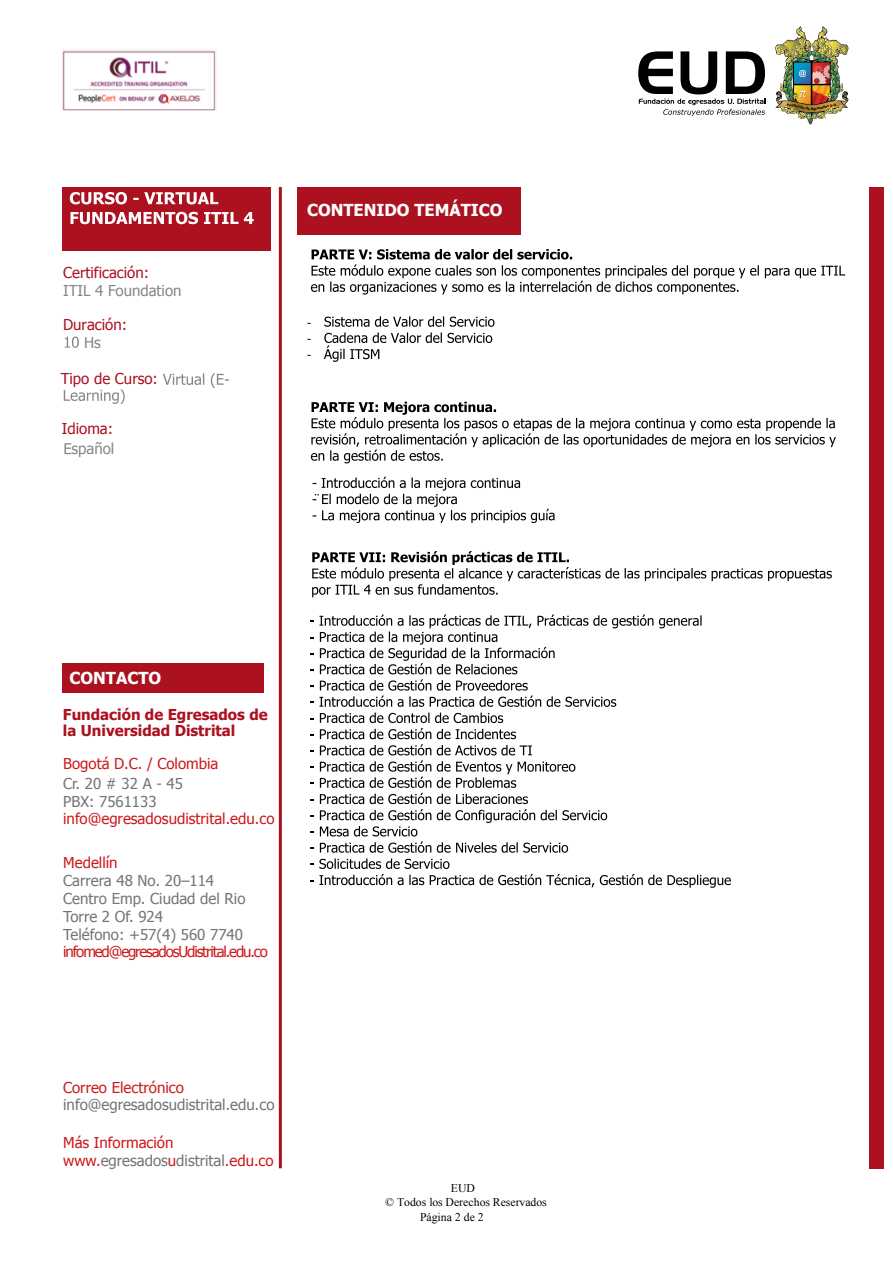
<style>
.page{position:relative;width:893px;height:1263px;background:#fff}
.page>*{position:absolute;margin:0;border:0;box-sizing:border-box;transform-origin:0 0}
.t1{font:700 16.5px "Tahoma";color:#fff}
.t2{font:15px/18.3px "Tahoma";color:#767576}
.t3{font:15px "Tahoma";color:#cd1a1c}
.t4{font:700 15px/16.5px "Tahoma";color:#ac111f}
.t5{font:15px "Tahoma";color:#ac111f}
.t6{font:15px "Tahoma";letter-spacing:-.075em;color:#cd1a1c}
.t7{font:15px "Tahoma";color:#878787}
.t8{font:13.5px/16.2px "Myriad Pro";color:#000;text-align:justify}
.t9{font:11.7px/13.5px "Times New Roman";color:#000;text-align:center}
.t10{font:900 3.3px "Arial";color:#010000}
.s1{color:#cd1a1c}
</style>
<div class="page">
<hr style="left:279px;top:187px;width:3px;height:981px;background:#ac111f">
<svg style="left:455px;top:1213px;width:5px;height:8px"></svg>
<svg style="left:478px;top:1213px;width:5px;height:8px"></svg>
<svg style="left:311px;top:249px;width:534px;height:46px"></svg>
<svg style="left:313px;top:477px;width:242px;height:46px"></svg>
<div style="left:62px;top:187px;width:209px;height:63px;background:#ac111f"></div>
<div style="left:297px;top:187px;width:223px;height:47px;background:#ac111f"></div>
<svg style="left:70px;top:192px;width:148px;height:12px"></svg>
<svg style="left:70px;top:212px;width:184px;height:12px"></svg>
<div style="left:869px;top:187px;width:15px;height:981px;background:#ac111f"></div>
<div style="left:62px;top:663px;width:202px;height:30px;background:#ac111f"></div>
<svg style="left:65px;top:336px;width:14px;height:12px"></svg>
<svg style="left:163px;top:373px;width:66px;height:15px"></svg>
<svg style="left:64px;top:389px;width:61px;height:15px"></svg>
<svg style="left:64px;top:443px;width:7px;height:11px"></svg>
<svg style="left:638px;top:51px;width:127px;height:65px"></svg>
<img style="left:62px;top:50px;width:155px;height:61px">
<svg style="left:311px;top:402px;width:525px;height:61px"></svg>
<svg style="left:324px;top:316px;width:120px;height:11px"></svg>
<svg style="left:450px;top:317px;width:44px;height:10px"></svg>
<svg style="left:324px;top:333px;width:168px;height:29px"></svg>
<svg style="left:312px;top:551px;width:520px;height:46px"></svg>
<svg style="left:310px;top:614px;width:392px;height:93px"></svg>
<svg style="left:310px;top:713px;width:421px;height:175px"></svg>
<img style="left:775px;top:26px;width:74px;height:99px">
<p class="t5" style="left:63px;top:262px;width:87px">Certificación:</p>
<p class="t7" style="left:63px;top:280px;width:120px">ITIL 4 Foundation</p>
<p class="t5" style="left:63px;top:314px;width:65px">Duración:</p>
<p class="t7" style="left:84px;top:332px;width:18px">Hs</p>
<p class="t5" style="left:61px;top:368px;width:99px">Tipo de Curso:</p>
<p class="t5" style="left:62px;top:418px;width:53px">Idioma:</p>
<p class="t7" style="left:72px;top:439px;width:44px">spañol</p>
<p class="t1" style="left:307px;top:199px;width:197px">CONTENIDO TEMÁTICO</p>
<p class="t8" style="left:307px;top:314px;width:6px">- - -</p>
<p class="t1" style="left:70px;top:666px;width:93px">CONTACTO</p>
<p class="t4" style="left:63px;top:705px;width:206px">Fundación de Egresados de la Universidad Distrital</p>
<p class="t3" style="left:63px;top:754px;width:157px">Bogotá D.C. / Colombia</p>
<p class="t2" style="left:63px;top:773px;width:121px">Cr. 20 # 32 A - 45</p>
<p class="t2" style="left:63px;top:792px;width:95px">PBX: 7561133</p>
<p class="t3" style="left:63px;top:809px;width:213px">info@egresadosudistrital.edu.co</p>
<p class="t3" style="left:63px;top:853px;width:56px">Medellín</p>
<p class="t2" style="left:63px;top:870px;width:184px">Carrera 48 No. 20–114<br>Centro Emp. Ciudad del Rio</p>
<p class="t2" style="left:63px;top:906px;width:101px">Torre 2 Of. 924</p>
<p class="t2" style="left:63px;top:925px;width:181px">Teléfono: +57(4) 560 7740</p>
<p class="t6" style="left:63px;top:942px;width:206px">infomed@egresadosUdistrital.edu.co</p>
<p class="t3" style="left:63px;top:1078px;width:122px">Correo Electrónico</p>
<p class="t2" style="left:63px;top:1095px;width:213px">info@egresadosudistrital.edu.co</p>
<p class="t3" style="left:63px;top:1132px;width:112px">Más Información</p>
<p class="t2" style="left:63px;top:1150px;width:212px"><span class="s1">www.</span>egresados<span class="s1">u</span>distrital<span class="s1">.edu.co</span></p>
<p class="t9" style="left:385px;top:1181px;width:163px">EUD<br>© Todos los Derechos Reservados</p>
<p class="t9" style="left:420px;top:1210px;width:56px">Página de</p>
<p class="t10" style="left:811px;top:106px;width:4px">E</p>
</div>
